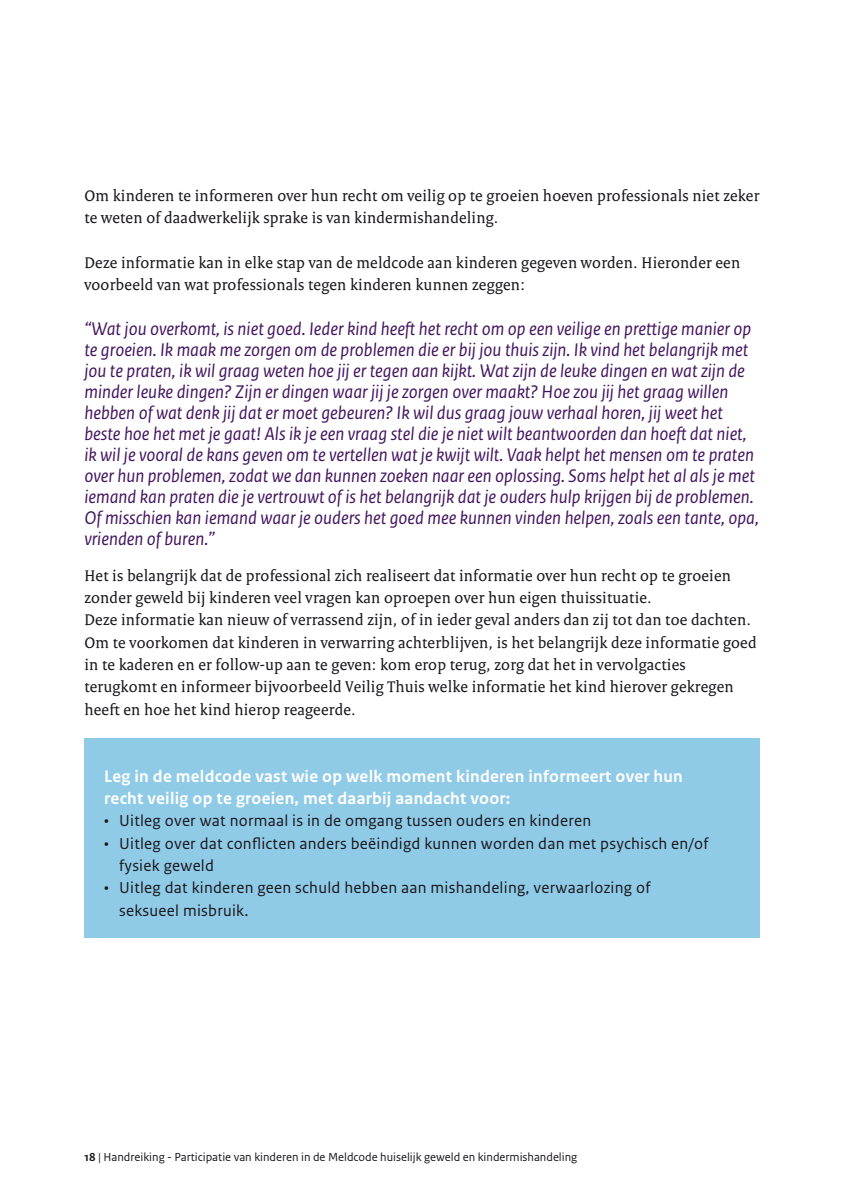
<style>
.page{position:relative;width:844px;height:1191px;background:#fff}
.page>*{position:absolute;margin:0;border:0;box-sizing:border-box;transform-origin:0 0}
.t1{font:italic 19.25px/21px "Rijksoverheid Sans Text";color:#42145f}
.t2{font:700 17.5px/22.4px "Rijksoverheid Sans Text";letter-spacing:.015em;color:#fff}
.t3{font:16.62px/22.4px "Rijksoverheid Serif";letter-spacing:.015em;color:#1a171c}
.t4{font:16.62px/22.4px "Rijksoverheid Sans Text";letter-spacing:.015em;color:#1a171c}
.t5{font:12.25px "Rijksoverheid Sans Text";color:#1a171c}
.s1{font-weight:700}
</style>
<div class="page">
<div style="left:84px;top:737px;width:675px;height:200px;background:#8fcae7"></div>
<p class="t3" style="left:84px;top:184px;width:676px">Om kinderen te informeren over hun recht om veilig op te groeien hoeven professionals niet zeker te weten of daadwerkelijk sprake is van kindermishandeling.</p>
<p class="t3" style="left:84px;top:251px;width:657px">Deze informatie kan in elke stap van de meldcode aan kinderen gegeven worden. Hieronder een voorbeeld van wat professionals tegen kinderen kunnen zeggen:</p>
<p class="t1" style="left:84px;top:319px;width:676px">“Wat jou overkomt, is niet goed. Ieder kind heeft het recht om op een veilige en prettige manier op te groeien. Ik maak me zorgen om de problemen die er bij jou thuis zijn. Ik vind het belangrijk met jou te praten, ik wil graag weten hoe jij er tegen aan kijkt. Wat zijn de leuke dingen en wat zijn de minder leuke dingen? Zijn er dingen waar jij je zorgen over maakt? Hoe zou jij het graag willen hebben of wat denk jij dat er moet gebeuren? Ik wil dus graag jouw verhaal horen, jij weet het beste hoe het met je gaat! Als ik je een vraag stel die je niet wilt beantwoorden dan hoeft dat niet, ik wil je vooral de kans geven om te vertellen wat je kwijt wilt. Vaak helpt het mensen om te praten over hun problemen, zodat we dan kunnen zoeken naar een oplossing. Soms helpt het al als je met iemand kan praten die je vertrouwt of is het belangrijk dat je ouders hulp krijgen bij de problemen.<br>Of misschien kan iemand waar je ouders het goed mee kunnen vinden helpen, zoals een tante, opa, vrienden of buren.”</p>
<p class="t3" style="left:84px;top:564px;width:673px">Het is belangrijk dat de professional zich realiseert dat informatie over hun recht op te groeien zonder geweld bij kinderen veel vragen kan oproepen over hun eigen thuissituatie.<br>Deze informatie kan nieuw of verrassend zijn, of in ieder geval anders dan zij tot dan toe dachten.<br>Om te voorkomen dat kinderen in verwarring achterblijven, is het belangrijk deze informatie goed in te kaderen en er follow-up aan te geven: kom erop terug, zorg dat het in vervolgacties terugkomt en informeer bijvoorbeeld Veilig Thuis welke informatie het kind hierover gekregen heeft en hoe het kind hierop reageerde.</p>
<p class="t2" style="left:104px;top:765px;width:580px">Leg in de meldcode vast wie op welk moment kinderen informeert over hun recht veilig op te groeien, met daarbij aandacht voor:</p>
<p class="t4" style="left:104px;top:810px;width:488px">• Uitleg over wat normaal is in de omgang tussen ouders en kinderen</p>
<p class="t4" style="left:119px;top:832px;width:591px;text-indent:-15px">• Uitleg over dat conflicten anders beëindigd kunnen worden dan met psychisch en/of fysiek geweld</p>
<p class="t4" style="left:119px;top:877px;width:532px;text-indent:-15px">• Uitleg dat kinderen geen schuld hebben aan mishandeling, verwaarlozing of seksueel misbruik.</p>
<p class="t5" style="left:84px;top:1150px;width:494px"><span class="s1">18</span> | Handreiking - Participatie van kinderen in de Meldcode huiselijk geweld en kindermishandeling</p>
</div>
